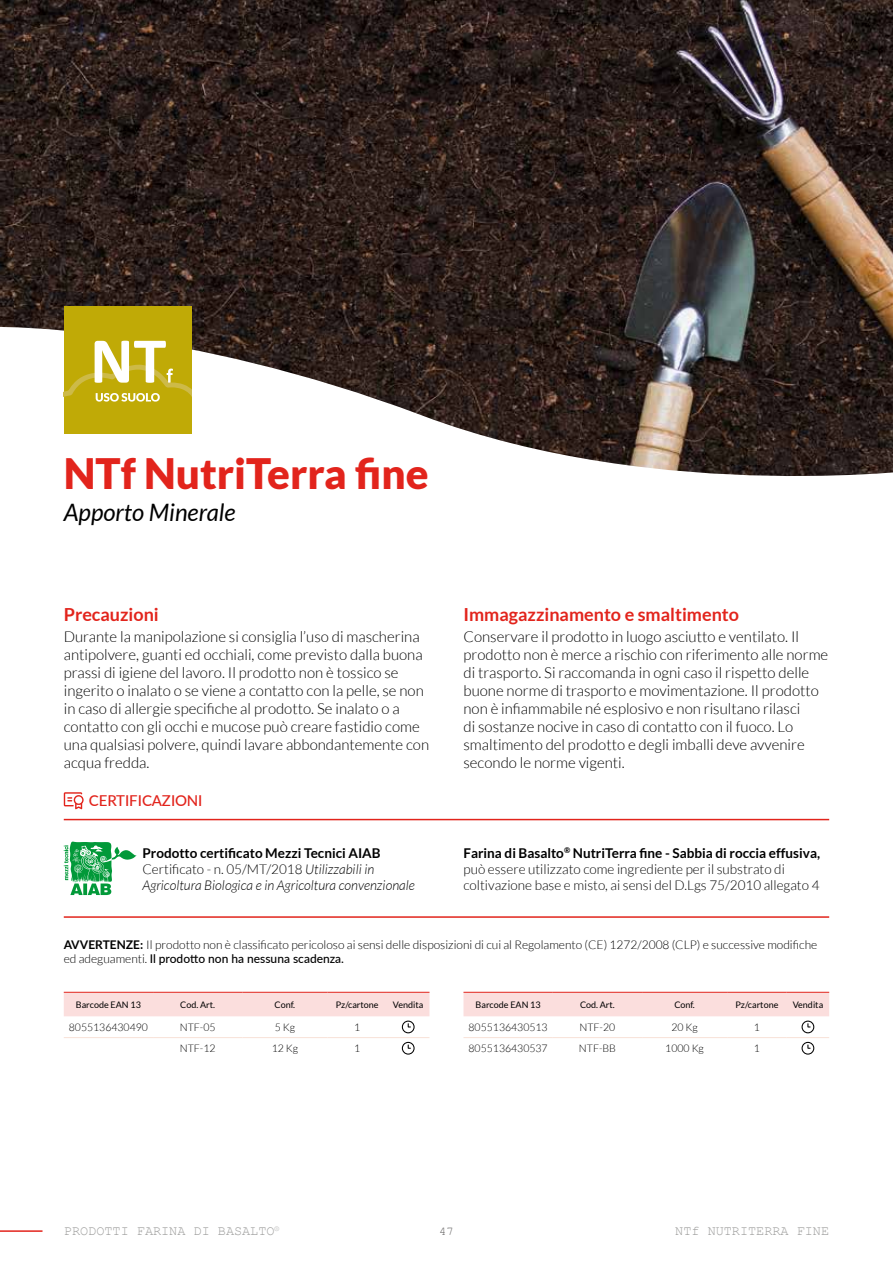
<style>
.page{position:relative;width:893px;height:1263px;background:#fff}
.page>*{position:absolute;margin:0;border:0;box-sizing:border-box;transform-origin:0 0}
.t1{font:900 42px "Lato";color:#e2241c}
.t2{font:italic 24px "Lato";color:#000}
.t3{font:700 18px "Lato";color:#e2241c}
.t4{font:300 15px/18px "Lato";color:#000}
.t5{font:500 15px "Lato";color:#e2241c}
.t6{font:300 13.5px/16.2px "Lato";color:#000}
.t7{font:italic 300 13.5px/16.2px "Lato";color:#000}
.t8{font:13.5px "Courier New";color:#9d9d9c}
.t9{font:300 12px/14.4px "Lato";color:#000}
.t10{font:12px "Courier New";color:#646363}
.t11{font:300 10.5px "Lato";color:#000}
.t12{font:9px "Lato";color:#000}
.s1{font-weight:700;font-style:normal}
.s2{font-style:normal}
.s3{font-weight:700}
.s4{font-weight:500}
</style>
<div class="page">
<hr style="left:0;top:1230px;width:43px;height:2px;background:#e2241c">
<img style="left:0;top:0;width:893px;height:325px">
<svg style="left:0;top:325px;width:893px;height:151px"></svg>
<svg style="left:64px;top:841px;width:72px;height:54px"></svg>
<svg style="left:64px;top:792px;width:20px;height:17px"></svg>
<hr style="left:64px;top:819px;width:765px;height:1px;background:#e2241c">
<hr style="left:64px;top:916px;width:765px;height:2px;background:#e2241c">
<svg style="left:64px;top:306px;width:127px;height:127px;background:#c7b323"></svg>
<hr style="left:64px;top:1037px;width:89px;height:1px;background:#f8e1d7">
<hr style="left:153px;top:1037px;width:89px;height:1px;background:#f8e1d7">
<hr style="left:242px;top:1037px;width:85px;height:1px;background:#f8e1d7">
<hr style="left:327px;top:1037px;width:60px;height:1px;background:#f8e1d7">
<hr style="left:387px;top:1037px;width:42px;height:1px;background:#f8e1d7">
<svg style="left:64px;top:992px;width:365px;height:41px"></svg>
<svg style="left:402px;top:1042px;width:13px;height:12px"></svg>
<hr style="left:463px;top:1037px;width:90px;height:1px;background:#f8e1d7">
<hr style="left:553px;top:1037px;width:89px;height:1px;background:#f8e1d7">
<hr style="left:642px;top:1037px;width:85px;height:1px;background:#f8e1d7">
<hr style="left:727px;top:1037px;width:60px;height:1px;background:#f8e1d7">
<hr style="left:787px;top:1037px;width:42px;height:1px;background:#f8e1d7">
<svg style="left:463px;top:992px;width:366px;height:41px"></svg>
<svg style="left:801px;top:1042px;width:13px;height:12px"></svg>
<h1 class="t1" style="left:64px;top:449px;width:366px">NTf NutriTerra fine</h1>
<h2 class="t2" style="left:64px;top:499px;width:173px">Apporto Minerale</h2>
<p class="t3" style="left:64px;top:604px;width:97px">Precauzioni</p>
<p class="t4" style="left:64px;top:627px;width:367px">Durante la manipolazione si consiglia l’uso di mascherina antipolvere, guanti ed occhiali, come previsto dalla buona prassi di igiene del lavoro. Il prodotto non è tossico se ingerito o inalato o se viene a contatto con la pelle, se non in caso di allergie specifiche al prodotto. Se inalato o a contatto con gli occhi e mucose può creare fastidio come una qualsiasi polvere, quindi lavare abbondantemente con acqua fredda.</p>
<p class="t5" style="left:89px;top:789px;width:115px">CERTIFICAZIONI</p>
<p class="t3" style="left:463px;top:604px;width:277px">Immagazzinamento e smaltimento</p>
<p class="t4" style="left:463px;top:627px;width:366px">Conservare il prodotto in luogo asciutto e ventilato. Il prodotto non è merce a rischio con riferimento alle norme di trasporto. Si raccomanda in ogni caso il rispetto delle buone norme di trasporto e movimentazione. Il prodotto non è infiammabile né esplosivo e non risultano rilasci<br>di sostanze nocive in caso di contatto con il fuoco. Lo smaltimento del prodotto e degli imballi deve avvenire secondo le norme vigenti.</p>
<p class="t7" style="left:142px;top:845px;width:274px"><span class="s1">Prodotto certificato Mezzi Tecnici AIAB<br></span><span class="s2">Certificato - n. 05/MT/2018</span> Utilizzabili in<br>Agricoltura Biologica e in Agricoltura convenzionale</p>
<p class="t6" style="left:463px;top:845px;width:358px"><span class="s3">Farina di Basalto</span><sup>®</sup> <span class="s3">NutriTerra fine - Sabbia di roccia effusiva, </span>può essere utilizzato come ingrediente per il substrato di coltivazione base e misto, ai sensi del D.Lgs 75/2010 allegato 4</p>
<p class="t9" style="left:64px;top:937px;width:755px"><span class="s3">AVVERTENZE:</span> Il prodotto non è classificato pericoloso ai sensi delle disposizioni di cui al Regolamento (CE) 1272/2008 (CLP) e successive modifiche ed adeguamenti. <span class="s4">Il prodotto non ha nessuna scadenza.</span></p>
<p class="t12" style="left:76px;top:1000px;width:67px">Barcode EAN 13</p>
<p class="t12" style="left:180px;top:1000px;width:36px">Cod. Art.</p>
<p class="t12" style="left:275px;top:1000px;width:22px">Conf.</p>
<p class="t12" style="left:336px;top:1000px;width:44px">Pz/cartone</p>
<p class="t12" style="left:393px;top:1000px;width:32px">Vendita</p>
<p class="t11" style="left:69px;top:1022px;width:81px">8055136430490</p>
<p class="t11" style="left:180px;top:1022px;width:37px">NTF-05</p>
<p class="t11" style="left:275px;top:1022px;width:22px">5 Kg</p>
<p class="t11" style="left:354px;top:1022px;width:8px">1</p>
<p class="t11" style="left:180px;top:1043px;width:37px">NTF-12</p>
<p class="t11" style="left:272px;top:1043px;width:28px">12 Kg</p>
<p class="t11" style="left:354px;top:1043px;width:8px">1</p>
<p class="t12" style="left:476px;top:1000px;width:67px">Barcode EAN 13</p>
<p class="t12" style="left:580px;top:1000px;width:36px">Cod. Art.</p>
<p class="t12" style="left:674px;top:1000px;width:22px">Conf.</p>
<p class="t12" style="left:735px;top:1000px;width:44px">Pz/cartone</p>
<p class="t12" style="left:793px;top:1000px;width:32px">Vendita</p>
<p class="t11" style="left:469px;top:1022px;width:81px">8055136430513</p>
<p class="t11" style="left:580px;top:1022px;width:37px">NTF-20</p>
<p class="t11" style="left:671px;top:1022px;width:28px">20 Kg</p>
<p class="t11" style="left:754px;top:1022px;width:8px">1</p>
<p class="t11" style="left:469px;top:1043px;width:81px">8055136430537</p>
<p class="t11" style="left:579px;top:1043px;width:39px">NTF-BB</p>
<p class="t11" style="left:665px;top:1043px;width:40px">1000 Kg</p>
<p class="t11" style="left:754px;top:1043px;width:8px">1</p>
<p class="t8" style="left:64px;top:1223px;width:217px">PRODOTTI FARINA DI BASALTO<sup>®</sup></p>
<p class="t10" style="left:439px;top:1223px;width:16px">47</p>
<p class="t8" style="left:675px;top:1223px;width:155px">NTf NUTRITERRA FINE</p>
</div>
